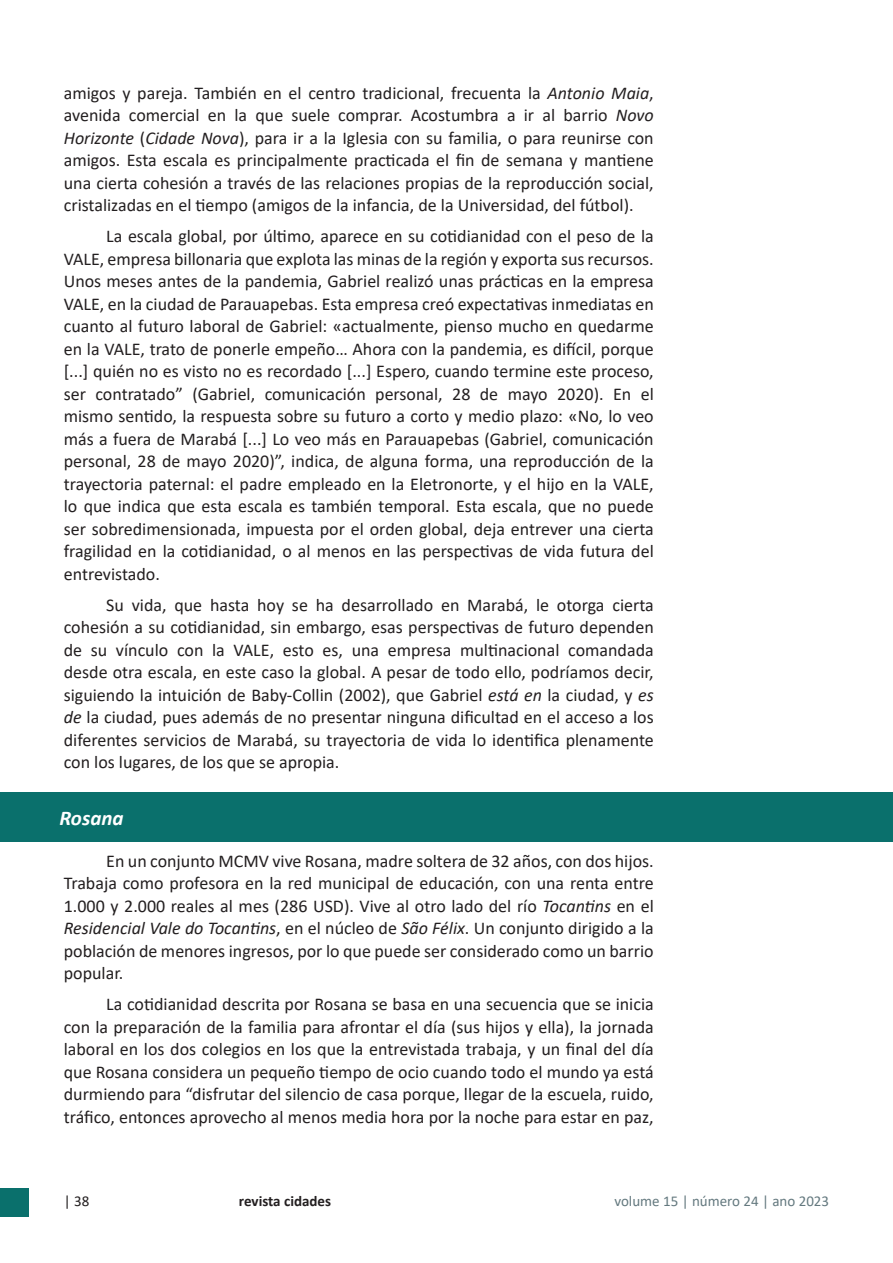
<style>
.page{position:relative;width:893px;height:1263px;background:#fff}
.page>*{position:absolute;margin:0;border:0;box-sizing:border-box;transform-origin:0 0}
.t1{font:italic 700 21px "Calibri";color:#fff}
.t2{font:18px/22.5px "Calibri";color:#231f20;text-align:justify}
.t3{font:15px "Calibri";color:#64797f}
.t4{font:700 15px "Calibri";color:#231f20}
.t5{font:15px "Calibri";color:#231f20}
.s1{font-style:italic}
</style>
<div class="page">
<div style="left:0;top:1188px;width:29px;height:29px;background:#0a706c"></div>
<div style="left:0;top:792px;width:893px;height:50px;background:#0a706c"></div>
<p class="t2" style="left:64px;top:81px;width:591px">amigos y pareja. También en el centro tradicional, frecuenta la <span class="s1">Antonio Maia</span>, avenida comercial en la que suele comprar. Acostumbra a ir al barrio <span class="s1">Novo Horizonte</span> (<span class="s1">Cidade Nova</span>), para ir a la Iglesia con su familia, o para reunirse con amigos. Esta escala es principalmente practicada el fin de semana y mantiene una cierta cohesión a través de las relaciones propias de la reproducción social, cristalizadas en el tiempo (amigos de la infancia, de la Universidad, del fútbol).</p>
<p class="t2" style="left:64px;top:224px;width:591px;text-indent:43px">La escala global, por último, aparece en su cotidianidad con el peso de la VALE, empresa billonaria que explota las minas de la región y exporta sus recursos.<br>Unos meses antes de la pandemia, Gabriel realizó unas prácticas en la empresa VALE, en la ciudad de Parauapebas. Esta empresa creó expectativas inmediatas en cuanto al futuro laboral de Gabriel: «actualmente, pienso mucho en quedarme en la VALE, trato de ponerle empeño… Ahora con la pandemia, es difícil, porque [...] quién no es visto no es recordado [...] Espero, cuando termine este proceso, ser contratado” (Gabriel, comunicación personal, 28 de mayo 2020). En el mismo sentido, la respuesta sobre su futuro a corto y medio plazo: «No, lo veo más a fuera de Marabá [...] Lo veo más en Parauapebas (Gabriel, comunicación personal, 28 de mayo 2020)”, indica, de alguna forma, una reproducción de la trayectoria paternal: el padre empleado en la Eletronorte, y el hijo en la VALE, lo que indica que esta escala es también temporal. Esta escala, que no puede ser sobredimensionada, impuesta por el orden global, deja entrever una cierta fragilidad en la cotidianidad, o al menos en las perspectivas de vida futura del entrevistado.</p>
<p class="t2" style="left:64px;top:593px;width:591px;text-indent:43px">Su vida, que hasta hoy se ha desarrollado en Marabá, le otorga cierta cohesión a su cotidianidad, sin embargo, esas perspectivas de futuro dependen de su vínculo con la VALE, esto es, una empresa multinacional comandada desde otra escala, en este caso la global. A pesar de todo ello, podríamos decir, siguiendo la intuición de Baby-Collin (2002), que Gabriel <span class="s1">está en</span> la ciudad, y <span class="s1">es de</span> la ciudad, pues además de no presentar ninguna dificultad en el acceso a los diferentes servicios de Marabá, su trayectoria de vida lo identifica plenamente con los lugares, de los que se apropia.</p>
<p class="t1" style="left:60px;top:803px;width:66px">Rosana</p>
<p class="t2" style="left:64px;top:849px;width:591px;text-indent:43px">En un conjunto MCMV vive Rosana, madre soltera de 32 años, con dos hijos.<br>Trabaja como profesora en la red municipal de educación, con una renta entre 1.000 y 2.000 reales al mes (286 USD). Vive al otro lado del río <span class="s1">Tocantins</span> en el <span class="s1">Residencial Vale do Tocantins</span>, en el núcleo de <span class="s1">São Félix</span>. Un conjunto dirigido a la población de menores ingresos, por lo que puede ser considerado como un barrio popular.</p>
<p class="t2" style="left:64px;top:992px;width:591px;text-indent:43px">La cotidianidad descrita por Rosana se basa en una secuencia que se inicia con la preparación de la familia para afrontar el día (sus hijos y ella), la jornada laboral en los dos colegios en los que la entrevistada trabaja, y un final del día que Rosana considera un pequeño tiempo de ocio cuando todo el mundo ya está durmiendo para “disfrutar del silencio de casa porque, llegar de la escuela, ruido, tráfico, entonces aprovecho al menos media hora por la noche para estar en paz,</p>
<p class="t5" style="left:64px;top:1191px;width:27px">| 38</p>
<p class="t4" style="left:239px;top:1191px;width:94px">revista cidades</p>
<p class="t3" style="left:614px;top:1191px;width:216px">volume 15 | número 24 | ano 2023</p>
</div>
